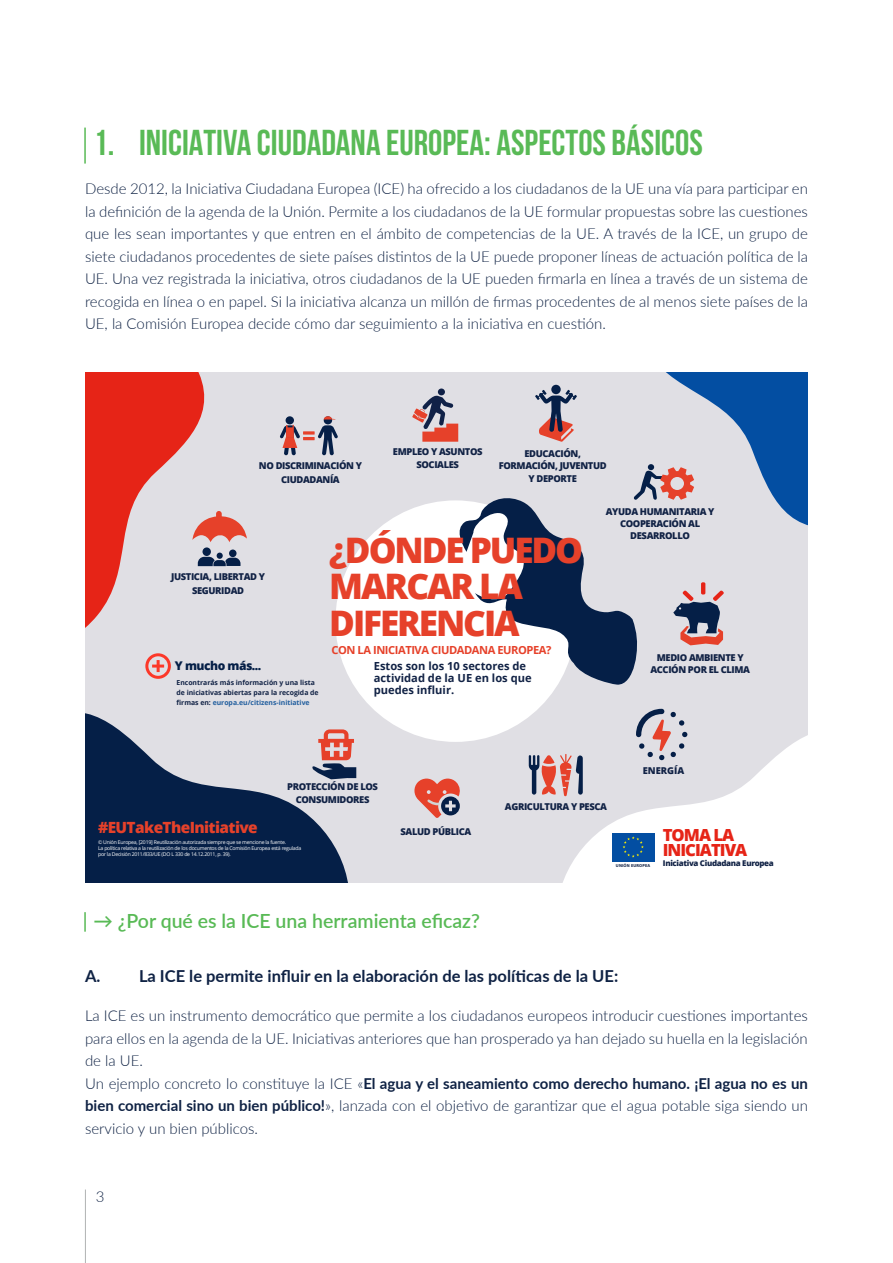
<style>
.page{position:relative;width:893px;height:1263px;background:#fff}
.page>*{position:absolute;margin:0;border:0;box-sizing:border-box;transform-origin:0 0}
.Inner_accent_title_1{font:700 36px "Bebas Neue";color:#59ba56}
.t1{font:800 35.1px/36.5px "Open Sans";letter-spacing:-.06em;color:#e6412a}
.Inner_accent_title_2{font:600 19.5px "Lato";color:#59ba56}
.t2{font:800 16.65px/14.7px "Open Sans";letter-spacing:-.06em;color:#e62417}
.Inner_accent_title_3{font:700 16.5px "Lato";color:#0f2244}
.t3{font:800 15.45px "Open Sans";letter-spacing:-.04em;color:#e6412a}
.Body{font:300 15px/22.5px "Lato";color:#0f2244;text-align:justify}
.t4{font:800 12px "Open Sans";letter-spacing:-.04em;color:#051f47}
.t5{font:700 11.1px/12.1px "Open Sans";color:#112245}
.t6{font:700 11.1px "Open Sans";letter-spacing:-.04em;color:#e6412a}
.t7{font:800 9.45px/12.5px "Open Sans";letter-spacing:-.04em;color:#112245;text-align:center}
.t8{font:800 9.45px "Open Sans";color:#112245}
.t9{font:800 7.95px "Open Sans";letter-spacing:-.04em;color:#112245}
.t10{font:700 6.9px/10.4px "Open Sans";color:#112245}
.t11{font:5.1px/6px "Open Sans";letter-spacing:-.04em;color:#fff}
.t12{font:700 4.35px "Myriad Pro";letter-spacing:.04em;color:#112245}
.s1{color:#215e9e}
.s2{font-weight:700}
</style>
<div class="page">
<hr style="left:84px;top:128px;width:2px;height:36px;background:#59ba56">
<div style="left:267px;top:372px;width:352px;height:511px;background:#e0dfe4"></div>
<svg style="left:86px;top:372px;width:181px;height:289px;background:#e1a2a1"></svg>
<svg style="left:86px;top:661px;width:276px;height:222px;background:#7c879c"></svg>
<svg style="left:619px;top:372px;width:189px;height:307px;background:#a3b7d1"></svg>
<div style="left:335px;top:500px;width:241px;height:242px;background:#fff;border-radius:50%"></div>
<svg style="left:544px;top:679px;width:264px;height:204px;fill:#e0dfe4"></svg>
<svg style="left:145px;top:653px;width:26px;height:26px"></svg>
<svg style="left:192px;top:511px;width:55px;height:31px;background:#e38e85"></svg>
<div style="left:202px;top:547px;width:9px;height:9px;background:#051f47;border-radius:50%"></div>
<div style="left:229px;top:549px;width:8px;height:8px;background:#051f47;border-radius:50%"></div>
<svg style="left:198px;top:553px;width:42px;height:13px"></svg>
<svg style="left:312px;top:729px;width:44px;height:50px;background:#b3898d"></svg>
<svg style="left:413px;top:778px;width:48px;height:40px;background:#c97c78"></svg>
<svg style="left:636px;top:709px;width:51px;height:51px;background:#bfb4bb"></svg>
<svg style="left:529px;top:754px;width:54px;height:42px;background:#b98f93"></svg>
<svg style="left:535px;top:390px;width:42px;height:52px;background:#ac949c"></svg>
<div style="left:551px;top:385px;width:10px;height:9px;background:#051f47;border-radius:50%"></div>
<svg style="left:455px;top:464px;width:269px;height:222px"></svg>
<div style="left:285px;top:416px;width:9px;height:8px;background:#051f47;border-radius:50%"></div>
<svg style="left:324px;top:416px;width:8px;height:8px"></svg>
<svg style="left:324px;top:416px;width:11px;height:3px"></svg>
<svg style="left:280px;top:425px;width:58px;height:30px;background:#a8949d"></svg>
<div style="left:612px;top:833px;width:42px;height:28px;background:#034ea2"></div>
<svg style="left:623px;top:836px;width:21px;height:21px"></svg>
<div style="left:438px;top:388px;width:7px;height:7px;background:#102147;border-radius:50%"></div>
<svg style="left:412px;top:395px;width:46px;height:47px;background:#b98d90"></svg>
<hr style="left:84px;top:912px;width:2px;height:20px;background:#59ba56">
<hr style="left:85px;top:1189px;width:1px;height:74px;background:#b1b3b3">
<p class="Inner_accent_title_1" style="left:94px;top:122px;width:611px">1. INICIATIVA CIUDADANA EUROPEA: ASPECTOS BÁSICOS</p>
<p class="Body" style="left:85px;top:177px;width:724px">Desde 2012, la Iniciativa Ciudadana Europea (ICE) ha ofrecido a los ciudadanos de la UE una vía para participar en la definición de la agenda de la Unión. Permite a los ciudadanos de la UE formular propuestas sobre las cuestiones que les sean importantes y que entren en el ámbito de competencias de la UE. A través de la ICE, un grupo de siete ciudadanos procedentes de siete países distintos de la UE puede proponer líneas de actuación política de la UE. Una vez registrada la iniciativa, otros ciudadanos de la UE pueden firmarla en línea a través de un sistema de recogida en línea o en papel. Si la iniciativa alcanza un millón de firmas procedentes de al menos siete países de la UE, la Comisión Europea decide cómo dar seguimiento a la iniciativa en cuestión.</p>
<p class="t7" style="left:393px;top:445px;width:91px">EMPLEO Y ASUNTOS<br>SOCIALES</p>
<p class="t7" style="left:499px;top:447px;width:109px">EDUCACIÓN,<br>FORMACIÓN, JUVENTUD<br>Y DEPORTE</p>
<p class="t7" style="left:606px;top:504px;width:110px">AYUDA HUMANITARIA Y<br>COOPERACIÓN AL<br>DESARROLLO</p>
<p class="t7" style="left:259px;top:459px;width:105px;line-height:13.8px">NO DISCRIMINACIÓN Y<br>CIUDADANÍA</p>
<p class="t1" style="left:329px;top:530px;width:255px">¿DÓNDE PUEDO<br>MARCAR LA<br>DIFERENCIA</p>
<p class="t6" style="left:331px;top:642px;width:222px">CON LA INICIATIVA CIUDADANA EUROPEA?</p>
<p class="t7" style="left:171px;top:570px;width:95px;line-height:13.8px">JUSTICIA, LIBERTAD Y<br>SEGURIDAD</p>
<p class="t7" style="left:650px;top:651px;width:101px">MEDIO AMBIENTE Y<br>ACCIÓN POR EL CLIMA</p>
<p class="t4" style="left:175px;top:657px;width:88px">Y mucho más...</p>
<p class="t10" style="left:176px;top:677px;width:144px">Encontrarás más información y una lista de iniciativas abiertas para la recogida de firmas en: <span class="s1">europa.eu/citizens-initiative</span></p>
<p class="t5" style="left:374px;top:659px;width:159px">Estos son los 10 sectores de actividad de la UE en los que puedes influir.</p>
<p class="t3" style="left:98px;top:815px;width:161px">#EUTakeTheInitiative</p>
<p class="t7" style="left:287px;top:780px;width:92px">PROTECCIÓN DE LOS<br>CONSUMIDORES</p>
<p class="t11" style="left:98px;top:839px;width:205px">© Unión Europea, [2019] Reutilización autorizada siempre que se mencione la fuente.<br>La política relativa a la reutilización de los documentos de la Comisión Europea está regulada por la Decisión 2011/833/UE (DO L 330 de 14.12.2011, p. 39).</p>
<p class="t7" style="left:400px;top:824px;width:72px">SALUD PÚBLICA</p>
<p class="t8" style="left:643px;top:763px;width:43px">ENERGÍA</p>
<p class="t7" style="left:505px;top:800px;width:104px">AGRICULTURA Y PESCA</p>
<p class="t12" style="left:616px;top:863px;width:36px">UNIÓN EUROPEA</p>
<p class="t2" style="left:663px;top:827px;width:86px">TOMA LA<br>INICIATIVA</p>
<p class="t9" style="left:663px;top:857px;width:112px">Iniciativa Ciudadana Europea</p>
<p class="Inner_accent_title_2" style="left:94px;top:906px;width:388px">→ ¿Por qué es la ICE una herramienta eficaz?</p>
<p class="Inner_accent_title_3" style="left:85px;top:963px;width:535px">A. La ICE le permite influir en la elaboración de las políticas de la UE:</p>
<p class="Body" style="left:85px;top:1004px;width:724px">La ICE es un instrumento democrático que permite a los ciudadanos europeos introducir cuestiones importantes para ellos en la agenda de la UE. Iniciativas anteriores que han prosperado ya han dejado su huella en la legislación de la UE.</p>
<p class="Body" style="left:85px;top:1071px;width:724px">Un ejemplo concreto lo constituye la ICE «<span class="s2">El agua y el saneamiento como derecho humano. ¡El agua no es un bien comercial sino un bien público!</span>», lanzada con el objetivo de garantizar que el agua potable siga siendo un servicio y un bien públicos.</p>
<p class="Body" style="left:96px;top:1184px;width:10px">3</p>
</div>
